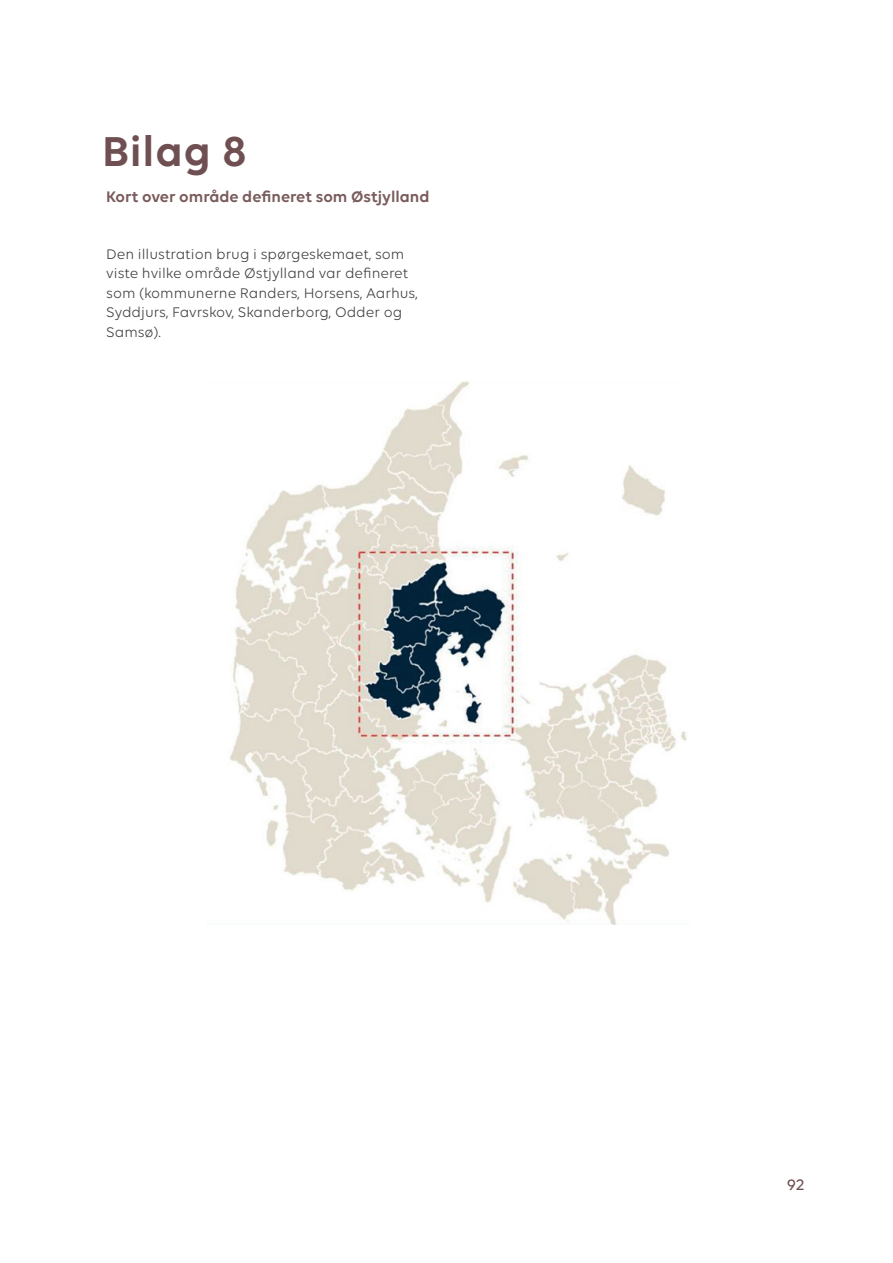
<style>
.page{position:relative;width:893px;height:1263px;background:#fff}
.page>*{position:absolute;margin:0;border:0;box-sizing:border-box;transform-origin:0 0}
.t1{font:600 45px "Volte";letter-spacing:.02em;color:#6f4f51}
.t2{font:600 16.5px "Volte";color:#7a5b5c}
.t3{font:500 16.5px "Volte";color:#6f4f51}
.t4{font:15px/19.5px "Volte";color:#3e3e3f}
</style>
<div class="page">
<img style="left:229px;top:381px;width:458px;height:543px">
<h1 class="t1" style="left:102px;top:124px;width:146px">Bilag 8</h1>
<p class="t2" style="left:106px;top:186px;width:325px">Kort over område defineret som Østjylland</p>
<p class="t4" style="left:106px;top:244px;width:313px">Den illustration brug i spørgeskemaet, som viste hvilke område Østjylland var defineret som (kommunerne Randers, Horsens, Aarhus, Syddjurs, Favrskov, Skanderborg, Odder og Samsø).</p>
<p class="t3" style="left:787px;top:1175px;width:19px">92</p>
</div>
